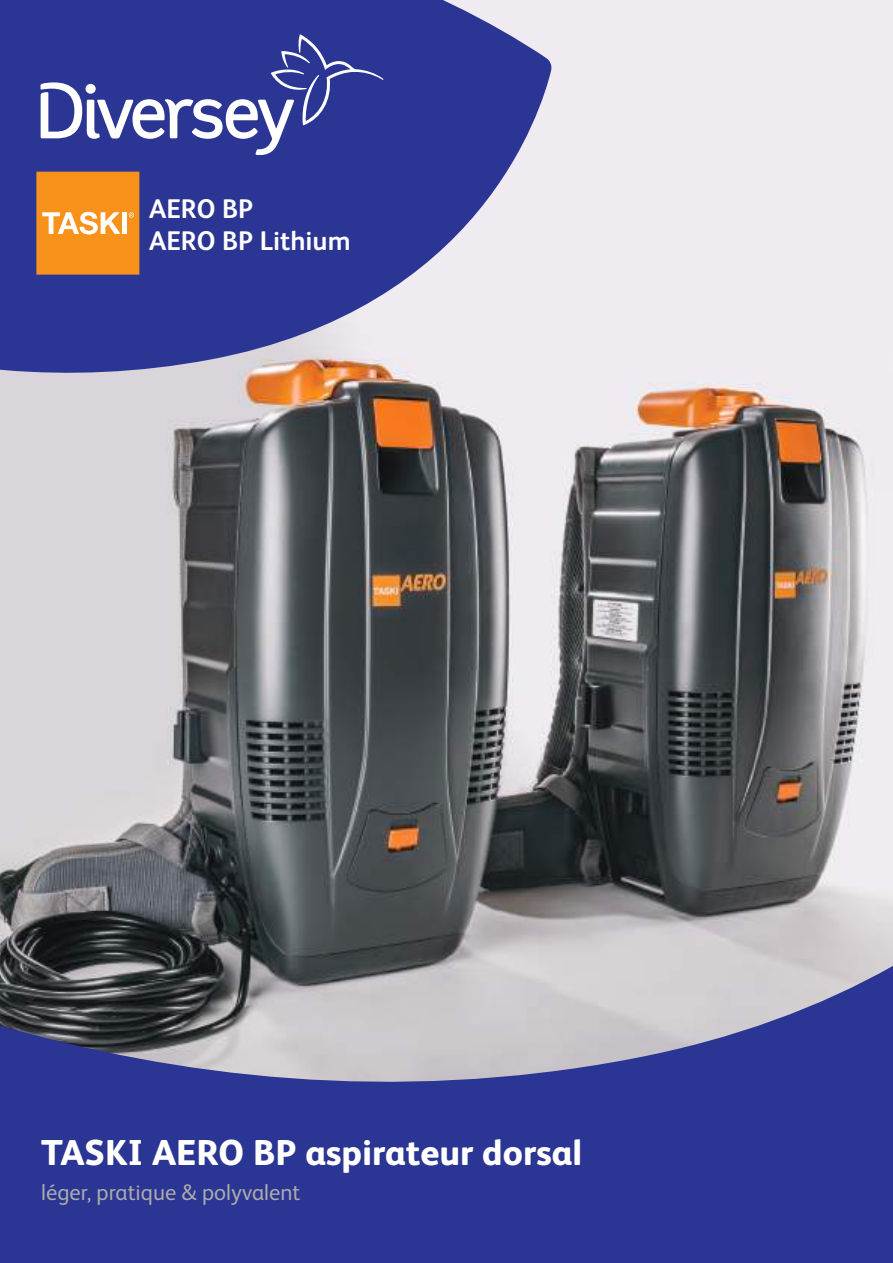
<style>
.page{position:relative;width:893px;height:1263px;background:#fff}
.page>*{position:absolute;margin:0;border:0;box-sizing:border-box;transform-origin:0 0}
.t1{font:800 36px "FS Albert Pro";color:#fff}
.t2{font:700 27px/32.4px "FS Albert Pro";color:#fff}
.t3{font:22.5px "FS Albert Pro";color:#aaaaac}
</style>
<div class="page">
<img style="left:0;top:0;width:893px;height:958px">
<svg style="left:0;top:958px;width:893px;height:305px;background:#515899"></svg>
<svg style="left:0;top:0;width:552px;height:387px;background:#6064a8"></svg>
<svg style="left:40px;top:34px;width:344px;height:122px;background:#4952a2"></svg>
<svg style="left:36px;top:172px;width:103px;height:103px;background:#f79b30"></svg>
<p class="t2" style="left:149px;top:191px;width:203px">AERO BP<br>AERO BP Lithium</p>
<p class="t1" style="left:41px;top:1124px;width:542px">TASKI AERO BP aspirateur dorsal</p>
<p class="t3" style="left:41px;top:1176px;width:261px">léger, pratique &amp; polyvalent</p>
</div>
